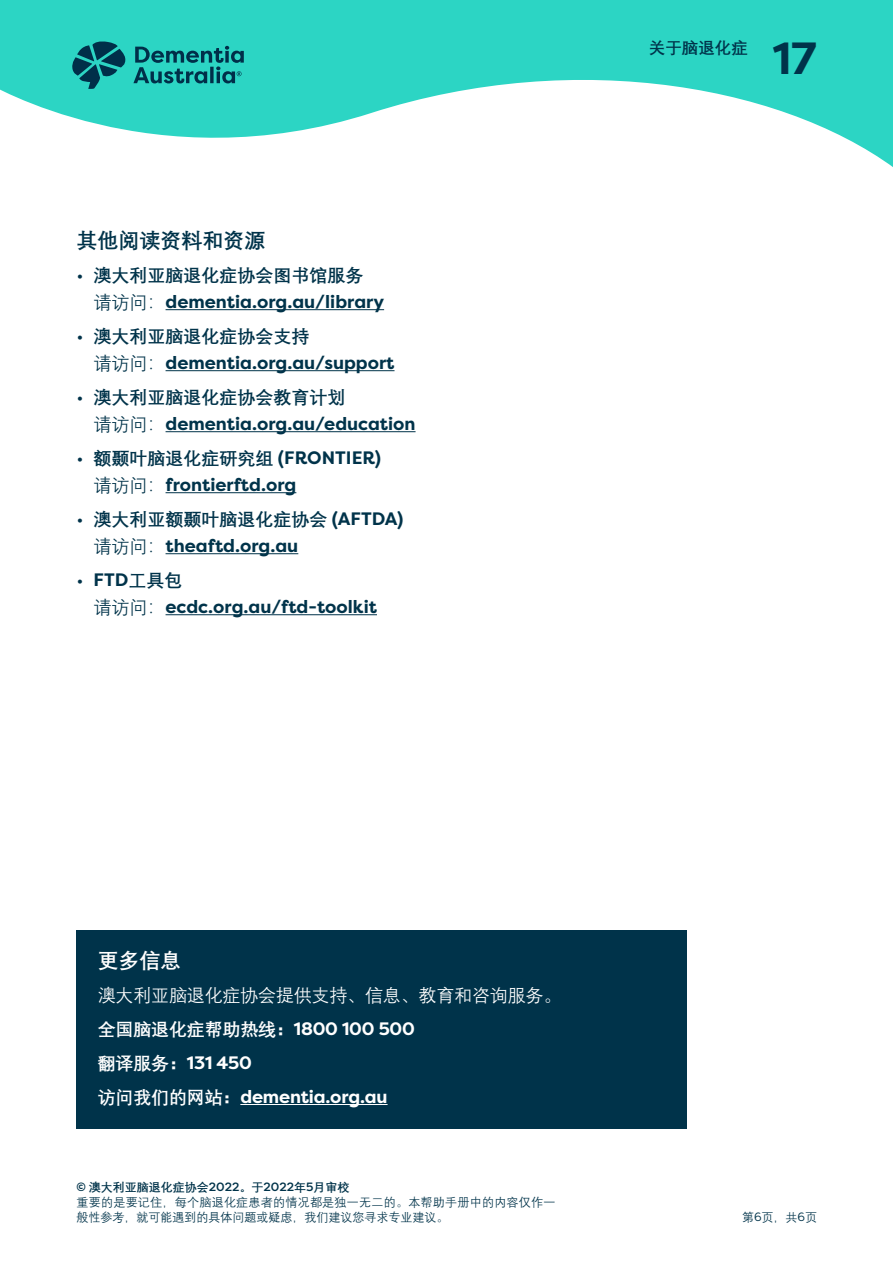
<style>
.page{position:relative;width:893px;height:1263px;background:#fff}
.page>*{position:absolute;margin:0;border:0;box-sizing:border-box;transform-origin:0 0}
.t1{font:700 45px "Filson Pro";color:#00334a}
.t2{font:700 21px "Deng Xian";color:#00334a}
.t3{font:700 21px "Deng Xian";color:#fff}
.t4{font:700 18px/27px "Filson Pro";color:#00334a}
.t5{font:700 18px "Filson Pro";letter-spacing:-.01em;color:#fff}
.t6{font:18px "Deng Xian";letter-spacing:-.01em;color:#fff}
.t7{font:700 18px "Deng Xian";letter-spacing:-.01em;color:#fff}
.t8{font:700 16.5px "Deng Xian";color:#00334a}
.t9{font:12px/15px "Deng Xian";letter-spacing:.025em;color:#00334a}
.t10{font:700 12px "Deng Xian";color:#00334a}
.s1{font-weight:400}
.s2{font-family:"Deng Xian"}
.s3{font-family:"Deng Xian";font-weight:400}
.s4{font-family:"Filson Pro"}
.s5{font-family:"Filson Pro";font-weight:500}
</style>
<div class="page">
<svg style="left:0;top:0;width:893px;height:167px;fill:#2cd5c4"></svg>
<svg style="left:72px;top:41px;width:172px;height:48px;background:#1d9d9a"></svg>
<div style="left:77px;top:930px;width:610px;height:64px;background:#00334a"></div>
<div style="left:77px;top:966px;width:610px;height:61px;background:#00334a"></div>
<div style="left:77px;top:1000px;width:610px;height:61px;background:#00334a"></div>
<div style="left:77px;top:1034px;width:610px;height:61px;background:#00334a"></div>
<div style="left:77px;top:1068px;width:610px;height:61px;background:#00334a"></div>
<hr style="left:240px;top:1104px;width:148px;height:1px;background:#fff">
<hr style="left:166px;top:309px;width:218px;height:1px;background:#00334a">
<hr style="left:166px;top:370px;width:229px;height:1px;background:#00334a">
<hr style="left:166px;top:431px;width:250px;height:1px;background:#00334a">
<hr style="left:166px;top:492px;width:130px;height:1px;background:#00334a">
<hr style="left:166px;top:553px;width:132px;height:1px;background:#00334a">
<hr style="left:166px;top:614px;width:211px;height:1px;background:#00334a">
<p class="t2" style="left:77px;top:226px;width:191px">其他阅读资料和资源</p>
<p class="t4" style="left:94px;top:261px;width:292px;text-indent:-17px"><span class="s1">•</span> <span class="s2">澳大利亚脑退化症协会图书馆服务</span><span class="s3">请访问：</span>dementia.org.au/library</p>
<p class="t4" style="left:94px;top:322px;width:302px;text-indent:-17px"><span class="s1">•</span> <span class="s2">澳大利亚脑退化症协会支持<br></span><span class="s3">请访问：</span>dementia.org.au/support</p>
<p class="t4" style="left:94px;top:383px;width:323px;text-indent:-17px"><span class="s1">•</span> <span class="s2">澳大利亚脑退化症协会教育计划<br></span><span class="s3">请访问：</span>dementia.org.au/education</p>
<p class="t4" style="left:94px;top:444px;width:289px;text-indent:-17px"><span class="s1">•</span> <span class="s2">额颞叶脑退化症研究组</span> (FRONTIER)<span class="s3">请访问：</span>frontierftd.org</p>
<p class="t4" style="left:94px;top:505px;width:311px;text-indent:-17px"><span class="s1">•</span> <span class="s2">澳大利亚额颞叶脑退化症协会</span> (AFTDA)<span class="s3">请访问：</span>theaftd.org.au</p>
<p class="t4" style="left:94px;top:566px;width:285px;text-indent:-17px"><span class="s1">•</span> FTD<span class="s2">工具包<br></span><span class="s3">请访问：</span>ecdc.org.au/ftd-toolkit</p>
<p class="t8" style="left:649px;top:37px;width:101px">关于脑退化症</p>
<h1 class="t1" style="left:773px;top:30px;width:45px">17</h1>
<p class="t3" style="left:98px;top:946px;width:85px">更多信息</p>
<p class="t6" style="left:98px;top:983px;width:465px">澳大利亚脑退化症协会提供支持、信息、教育和咨询服务。</p>
<p class="t7" style="left:98px;top:1017px;width:319px">全国脑退化症帮助热线：<span class="s4">1800 100 500</span></p>
<p class="t5" style="left:98px;top:1051px;width:156px"><span class="s2">翻译服务：</span>131 450</p>
<p class="t5" style="left:98px;top:1085px;width:291px"><span class="s2">访问我们的网站：</span>dementia.org.au</p>
<p class="t10" style="left:77px;top:1179px;width:274px"><span class="s4">©</span> 澳大利亚脑退化症协会<span class="s5">2022</span>。于<span class="s5">2022</span>年<span class="s5">5</span>月审校</p>
<p class="t9" style="left:77px;top:1195px;width:480px">重要的是要记住，每个脑退化症患者的情况都是独一无二的。本帮助手册中的内容仅作一般性参考，就可能遇到的具体问题或疑虑，我们建议您寻求专业建议。</p>
<p class="t9" style="left:742px;top:1209px;width:77px">第<span class="s4">6</span>页，共<span class="s4">6</span>页</p>
</div>
